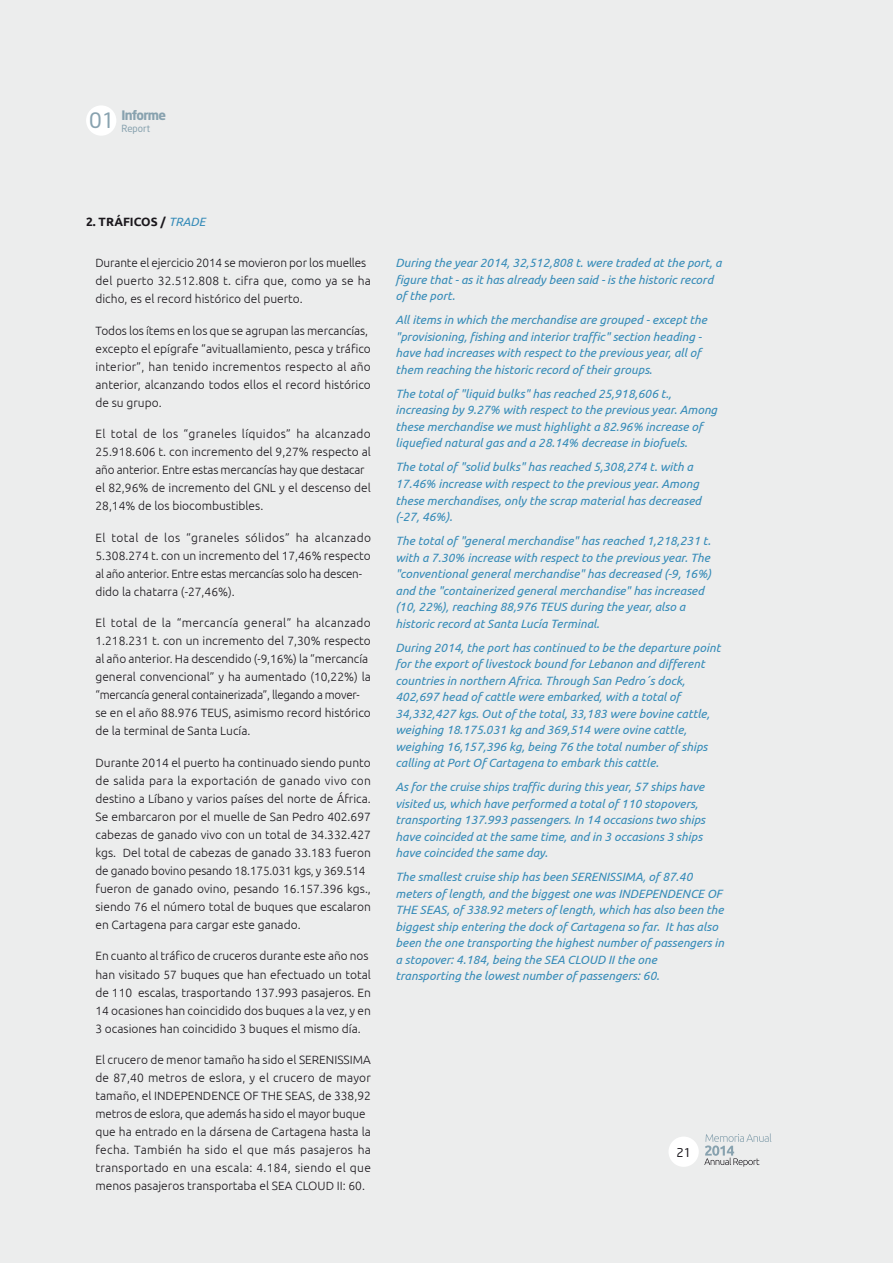
<style>
.page{position:relative;width:893px;height:1263px;background:#fff}
.page>*{position:absolute;margin:0;border:0;box-sizing:border-box;transform-origin:0 0}
.t1{font:700 12.9px "Neo Sans Std";letter-spacing:-.05em;color:#88a2af}
.t2{font:300 12px/18px "Ubuntu";color:#1a171c}
.t3{font:italic 12px/16.5px "Ubuntu";color:#358bb8}
.t4{font:700 12px "Ubuntu";color:#1a171c}
.t5{font:12px "Neo Sans";color:#1a171c}
.t6{font:9.75px "Neo Sans Std";color:#88a2af}
.s1{font-weight:400;font-style:italic;color:#358bb8}
</style>
<div class="page">
<div style="left:0;top:0;width:892px;height:1263px;background:#eceded"></div>
<svg style="left:704px;top:1133px;width:67px;height:34px"></svg>
<div style="left:668px;top:1136px;width:31px;height:31px;background:#fff;border-radius:50%"></div>
<div style="left:86px;top:105px;width:30px;height:31px;background:#fff;border-radius:50%"></div>
<p class="t1" style="left:121px;top:107px;width:46px">Informe</p>
<p class="t6" style="left:89px;top:123px;width:63px"><sup>01</sup> Report</p>
<p class="t4" style="left:86px;top:215px;width:121px">2. TRÁFICOS / <span class="s1">TRADE</span></p>
<p class="t2" style="left:95px;top:254px;width:277px">Durante el ejercicio 2014 se movieron por los muelles del puerto 32.512.808 t. cifra que, como ya se ha dicho, es el record histórico del puerto.</p>
<p class="t2" style="left:95px;top:321px;width:277px">Todos los ítems en los que se agrupan las mercancías, excepto el epígrafe “avituallamiento, pesca y tráfico interior”, han tenido incrementos respecto al año anterior, alcanzando todos ellos el record histórico de su grupo.</p>
<p class="t2" style="left:95px;top:425px;width:277px">El total de los “graneles líquidos” ha alcanzado 25.918.606 t. con incremento del 9,27% respecto al año anterior. Entre estas mercancías hay que destacar el 82,96% de incremento del GNL y el descenso del 28,14% de los biocombustibles.</p>
<p class="t2" style="left:95px;top:528px;width:277px">El total de los “graneles sólidos” ha alcanzado 5.308.274 t. con un incremento del 17,46% respecto al año anterior. Entre estas mercancías solo ha descen&shy;dido la chatarra (-27,46%).</p>
<p class="t2" style="left:95px;top:614px;width:277px">El total de la “mercancía general” ha alcanzado 1.218.231 t. con un incremento del 7,30% respecto al año anterior. Ha descendido (-9,16%) la “mercancía general convencional” y ha aumentado (10,22%) la “mercancía general containerizada”, llegando a mover&shy;se en el año 88.976 TEUS, asimismo record histórico de la terminal de Santa Lucía.</p>
<p class="t2" style="left:95px;top:753px;width:277px">Durante 2014 el puerto ha continuado siendo punto de salida para la exportación de ganado vivo con destino a Líbano y varios países del norte de África.<br>Se embarcaron por el muelle de San Pedro 402.697 cabezas de ganado vivo con un total de 34.332.427 kgs. Del total de cabezas de ganado 33.183 fueron de ganado bovino pesando 18.175.031 kgs, y 369.514 fueron de ganado ovino, pesando 16.157.396 kgs., siendo 76 el número total de buques que escalaron en Cartagena para cargar este ganado.</p>
<p class="t2" style="left:95px;top:947px;width:277px">En cuanto al tráfico de cruceros durante este año nos han visitado 57 buques que han efectuado un total de 110 escalas, trasportando 137.993 pasajeros. En 14 ocasiones han coincidido dos buques a la vez, y en 3 ocasiones han coincidido 3 buques el mismo día.</p>
<p class="t2" style="left:95px;top:1050px;width:277px">El crucero de menor tamaño ha sido el SERENISSIMA de 87,40 metros de eslora, y el crucero de mayor tamaño, el INDEPENDENCE OF THE SEAS, de 338,92 metros de eslora, que además ha sido el mayor buque que ha entrado en la dársena de Cartagena hasta la fecha. También ha sido el que más pasajeros ha transportado en una escala: 4.184, siendo el que menos pasajeros transportaba el SEA CLOUD II: 60.</p>
<p class="t3" style="left:395px;top:255px;width:328px">During the year 2014, 32,512,808 t. were traded at the port, a figure that - as it has already been said - is the historic record of the port.</p>
<p class="t3" style="left:395px;top:312px;width:313px">All items in which the merchandise are grouped - except the "provisioning, fishing and interior traffic" section heading - have had increases with respect to the previous year, all of them reaching the historic record of their groups.</p>
<p class="t3" style="left:395px;top:385px;width:323px">The total of "liquid bulks" has reached 25,918,606 t., increasing by 9.27% with respect to the previous year. Among these merchandise we must highlight a 82.96% increase of liquefied natural gas and a 28.14% decrease in biofuels.</p>
<p class="t3" style="left:395px;top:459px;width:307px">The total of "solid bulks" has reached 5,308,274 t. with a 17.46% increase with respect to the previous year. Among these merchandises, only the scrap material has decreased (-27, 46%).</p>
<p class="t3" style="left:395px;top:532px;width:317px">The total of "general merchandise" has reached 1,218,231 t. with a 7.30% increase with respect to the previous year. The "conventional general merchandise" has decreased (-9, 16%) and the "containerized general merchandise" has increased (10, 22%), reaching 88,976 TEUS during the year, also a historic record at Santa Lucía Terminal.</p>
<p class="t3" style="left:395px;top:639px;width:326px">During 2014, the port has continued to be the departure point for the export of livestock bound for Lebanon and different countries in northern Africa. Through San Pedro´s dock, 402,697 head of cattle were embarked, with a total of 34,332,427 kgs. Out of the total, 33,183 were bovine cattle, weighing 18.175.031 kg and 369,514 were ovine cattle, weighing 16,157,396 kg, being 76 the total number of ships calling at Port Of Cartagena to embark this cattle.</p>
<p class="t3" style="left:395px;top:778px;width:311px">As for the cruise ships traffic during this year, 57 ships have visited us, which have performed a total of 110 stopovers, transporting 137.993 passengers. In 14 occasions two ships have coincided at the same time, and in 3 occasions 3 ships have coincided the same day.</p>
<p class="t3" style="left:395px;top:868px;width:330px">The smallest cruise ship has been SERENISSIMA, of 87.40 meters of length, and the biggest one was INDEPENDENCE OF THE SEAS, of 338.92 meters of length, which has also been the biggest ship entering the dock of Cartagena so far. It has also been the one transporting the highest number of passengers in a stopover: 4.184, being the SEA CLOUD II the one transporting the lowest number of passengers: 60.</p>
<p class="t5" style="left:676px;top:1147px;width:16px">21</p>
</div>
